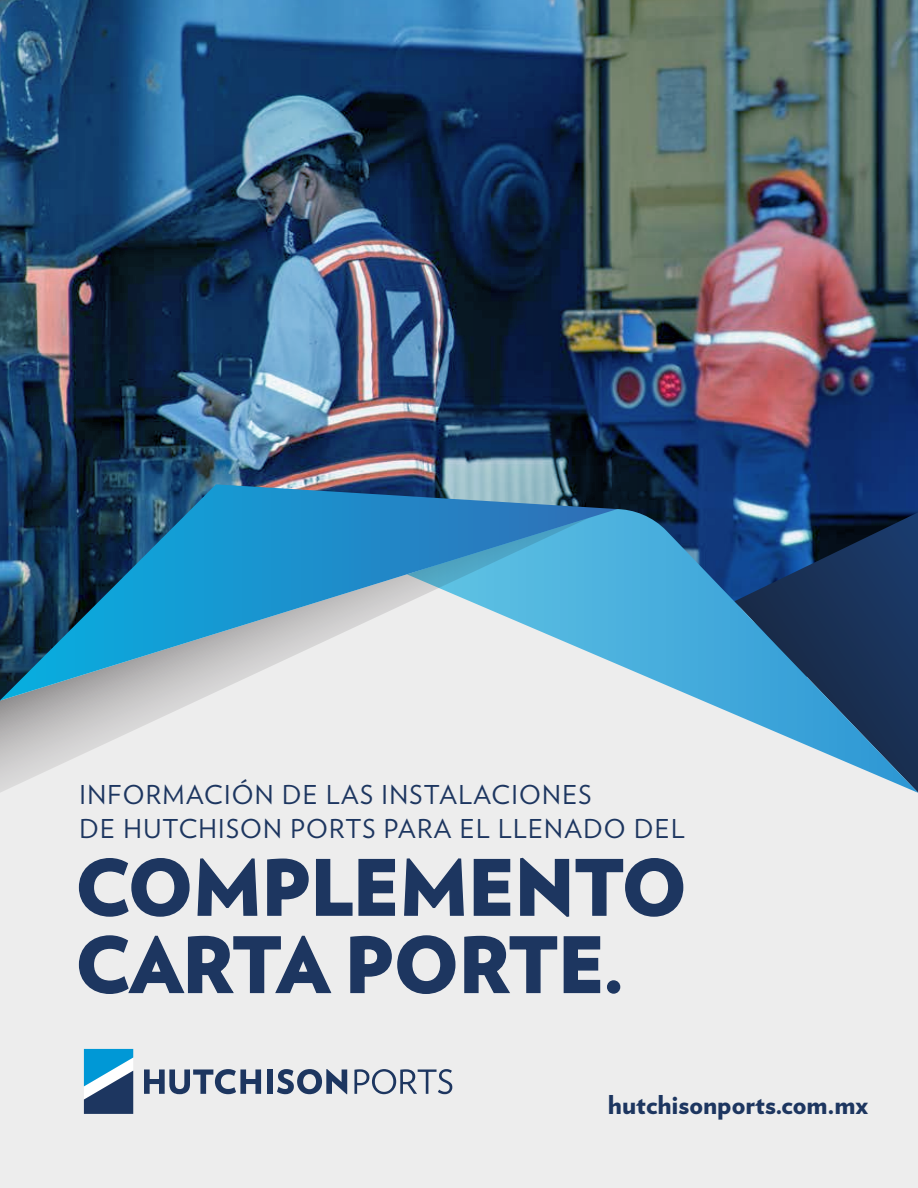
<style>
.page{position:relative;width:918px;height:1188px;background:#fff}
.page>*{position:absolute;margin:0;border:0;box-sizing:border-box;transform-origin:0 0}
.t1{font:900 75.6px/77.2px "Verlag";color:#1d3660}
.t2{font:25.95px/34.3px "Verlag";letter-spacing:.05em;color:#1d3660}
.t3{font:900 25.95px "Verlag";color:#1d3660}
</style>
<div class="page">
<div style="left:0;top:495px;width:918px;height:693px;background:#ededed"></div>
<img style="left:0;top:0;width:918px;height:509px">
<svg style="left:617px;top:509px;width:301px;height:284px"></svg>
<svg style="left:0;top:701px;width:196px;height:91px"></svg>
<svg style="left:0;top:484px;width:617px;height:217px"></svg>
<svg style="left:78px;top:858px;width:112px;height:59px"></svg>
<svg style="left:197px;top:858px;width:61px;height:58px"></svg>
<svg style="left:267px;top:858px;width:42px;height:58px"></svg>
<svg style="left:316px;top:858px;width:79px;height:58px"></svg>
<svg style="left:404px;top:858px;width:60px;height:58px"></svg>
<svg style="left:473px;top:858px;width:38px;height:58px"></svg>
<svg style="left:520px;top:857px;width:164px;height:60px"></svg>
<svg style="left:78px;top:935px;width:254px;height:59px"></svg>
<svg style="left:350px;top:935px;width:106px;height:59px"></svg>
<svg style="left:464px;top:935px;width:137px;height:59px"></svg>
<div style="left:607px;top:980px;width:13px;height:14px;border:2px solid #1d3660;border-radius:50%"></div>
<svg style="left:144px;top:1069px;width:117px;height:25px"></svg>
<div style="left:267px;top:1069px;width:6px;height:25px;background:#1d3660"></div>
<svg style="left:277px;top:1069px;width:70px;height:25px"></svg>
<svg style="left:354px;top:1069px;width:98px;height:25px"></svg>
<svg style="left:84px;top:1049px;width:49px;height:65px;background:#4081a9"></svg>
<p class="t2" style="left:80px;top:776px;width:607px">INFORMACIÓN DE LAS INSTALACIONES<br>DE HUTCHISON PORTS PARA EL LLENADO DEL</p>
<h1 class="t1" style="left:75px;top:845px;width:613px">COMPLEMENTO<br>CARTA PORTE.</h1>
<p class="t3" style="left:608px;top:1083px;width:262px">hutchisonports.com.mx</p>
</div>
